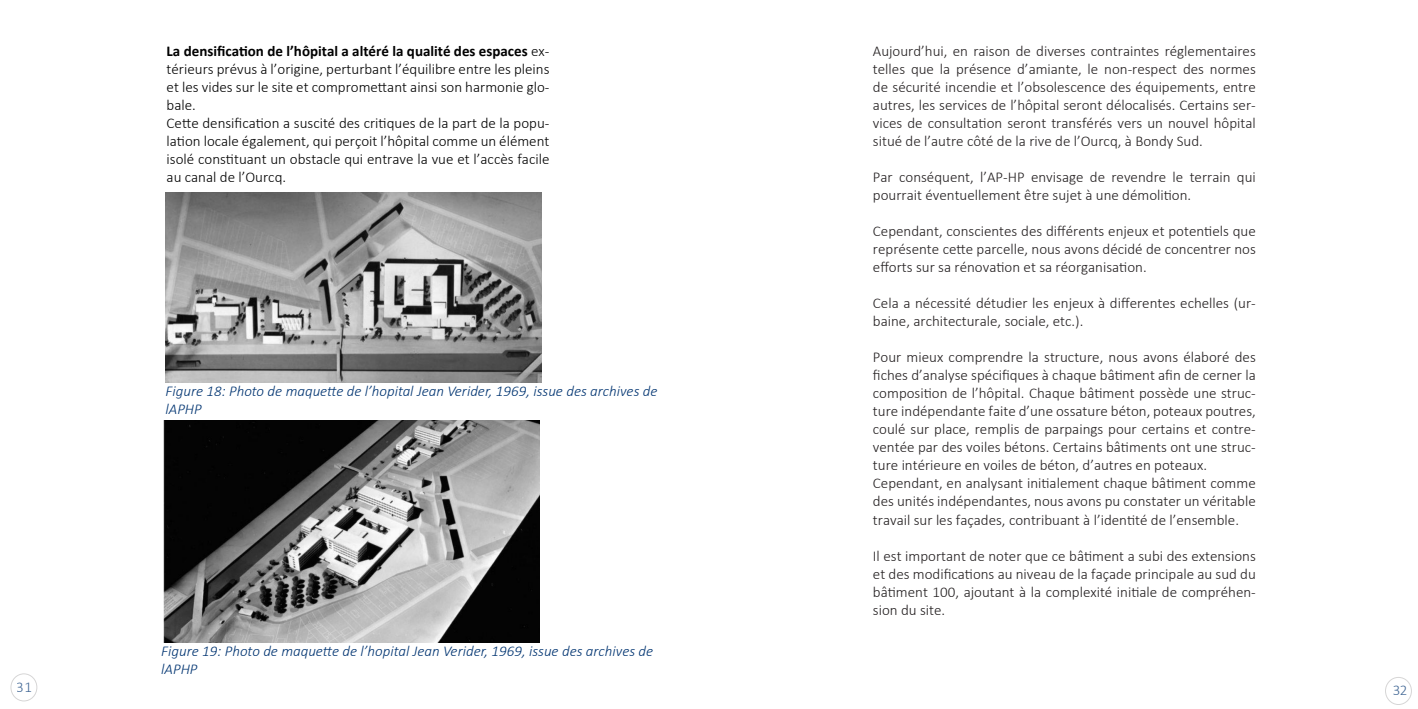
<style>
.page{position:relative;width:1418px;height:709px;background:#fff}
.page>*{position:absolute;margin:0;border:0;box-sizing:border-box;transform-origin:0 0}
.t1{font:300 15px/18px "Calibri";color:#231f20;text-align:justify}
.t2{font:300 15px/18px "Calibri";color:#000;text-align:justify}
.t3{font:italic 300 15px/18px "Calibri";color:#013471}
.t4{font:300 15px "Calibri";color:#013471}
.s1{font-weight:700}
</style>
<div class="page">
<div style="left:11px;top:673px;width:26px;height:28px;border:1px solid #231f20;border-radius:50%"></div>
<div style="left:1385px;top:677px;width:26px;height:27px;border:1px solid #231f20;border-radius:50%"></div>
<img style="left:166px;top:192px;width:376px;height:191px">
<img style="left:163px;top:421px;width:376px;height:221px">
<p class="t2" style="left:167px;top:42px;width:384px"><span class="s1">La densification de l’hôpital a altéré la qualité des espaces</span> ex&shy;térieurs prévus à l’origine, perturbant l’équilibre entre les pleins et les vides sur le site et compromettant ainsi son harmonie glo&shy;bale.</p>
<p class="t2" style="left:167px;top:114px;width:384px">Cette densification a suscité des critiques de la part de la popu&shy;lation locale également, qui perçoit l’hôpital comme un élément isolé constituant un obstacle qui entrave la vue et l’accès facile au canal de l’Ourcq.</p>
<p class="t3" style="left:166px;top:382px;width:493px">Figure 18: Photo de maquette de l’hopital Jean Verider, 1969, issue des archives de lAPHP</p>
<p class="t3" style="left:161px;top:642px;width:493px">Figure 19: Photo de maquette de l’hopital Jean Verider, 1969, issue des archives de lAPHP</p>
<p class="t1" style="left:873px;top:42px;width:384px">Aujourd’hui, en raison de diverses contraintes réglementaires telles que la présence d’amiante, le non-respect des normes de sécurité incendie et l’obsolescence des équipements, entre autres, les services de l’hôpital seront délocalisés. Certains ser&shy;vices de consultation seront transférés vers un nouvel hôpital situé de l’autre côté de la rive de l’Ourcq, à Bondy Sud.</p>
<p class="t1" style="left:873px;top:168px;width:384px">Par conséquent, l’AP-HP envisage de revendre le terrain qui pourrait éventuellement être sujet à une démolition.</p>
<p class="t1" style="left:873px;top:222px;width:384px">Cependant, conscientes des différents enjeux et potentiels que représente cette parcelle, nous avons décidé de concentrer nos efforts sur sa rénovation et sa réorganisation.</p>
<p class="t1" style="left:873px;top:294px;width:384px">Cela a nécessité détudier les enjeux à differentes echelles (ur&shy;baine, architecturale, sociale, etc.).</p>
<p class="t1" style="left:873px;top:348px;width:384px">Pour mieux comprendre la structure, nous avons élaboré des fiches d’analyse spécifiques à chaque bâtiment afin de cerner la composition de l’hôpital. Chaque bâtiment possède une struc&shy;ture indépendante faite d’une ossature béton, poteaux poutres, coulé sur place, remplis de parpaings pour certains et contre&shy;ventée par des voiles bétons. Certains bâtiments ont une struc&shy;ture intérieure en voiles de béton, d’autres en poteaux.</p>
<p class="t1" style="left:873px;top:474px;width:384px">Cependant, en analysant initialement chaque bâtiment comme des unités indépendantes, nous avons pu constater un véritable travail sur les façades, contribuant à l’identité de l’ensemble.</p>
<p class="t1" style="left:873px;top:546px;width:384px">Il est important de noter que ce bâtiment a subi des extensions et des modifications au niveau de la façade principale au sud du bâtiment 100, ajoutant à la complexité initiale de compréhen&shy;sion du site.</p>
<p class="t4" style="left:17px;top:677px;width:17px">31</p>
<p class="t4" style="left:1392px;top:681px;width:17px">32</p>
</div>
